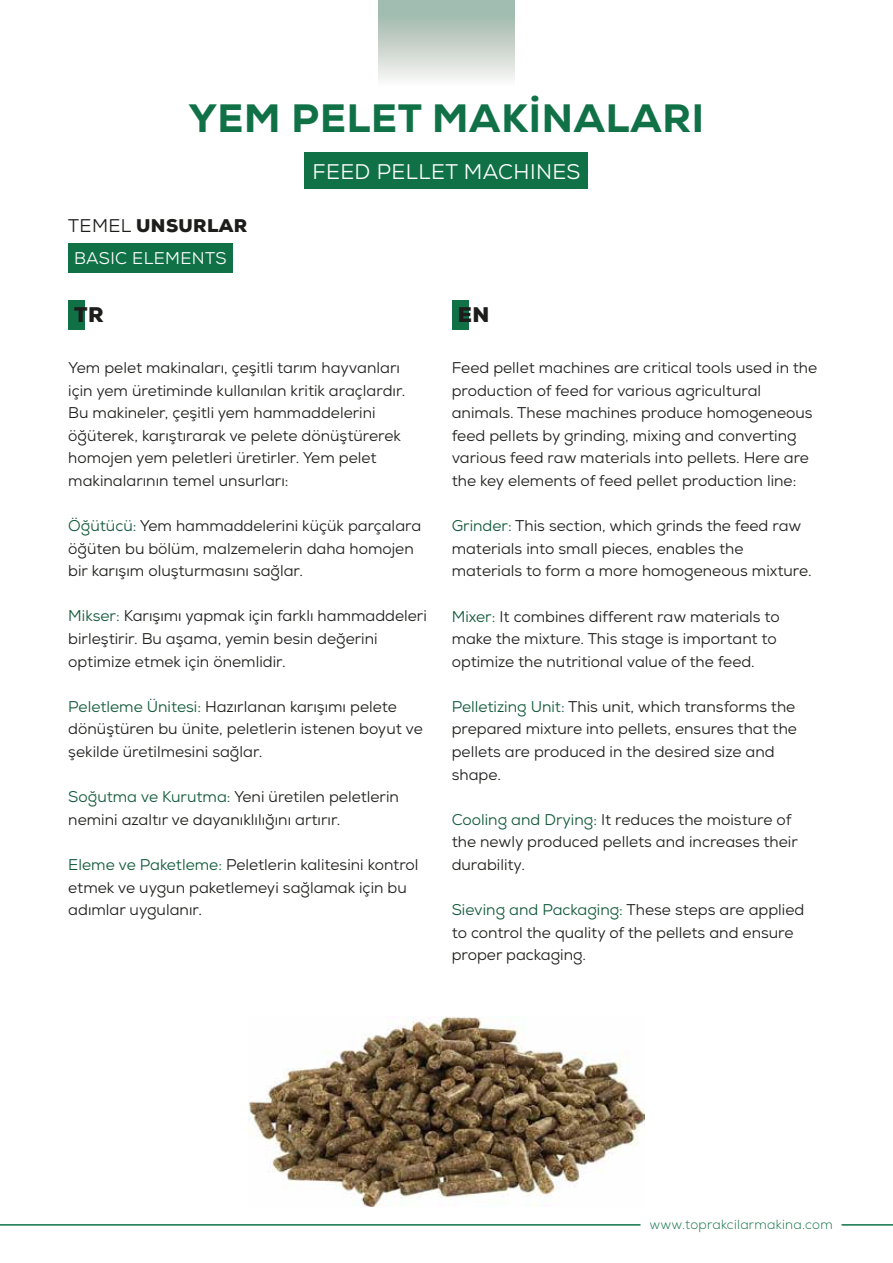
<style>
.page{position:relative;width:893px;height:1263px;background:#fff}
.page>*{position:absolute;margin:0;border:0;box-sizing:border-box;transform-origin:0 0}
.t1{font:800 39.45px "Nexa";letter-spacing:.02em;color:#107147}
.t2{font:21.15px "Nexa";letter-spacing:.02em;color:#fff}
.t3{font:900 21.15px "Nexa";color:#1d1d1b}
.t4{font:900 18.3px "Nexa";letter-spacing:.02em;color:#1d1d1b}
.t5{font:16.95px "Nexa";letter-spacing:.02em;color:#fff}
.t6{font:15.6px/22.6px "Nexa";color:#1d1d1b}
.t7{font:300 13.2px "Nexa";letter-spacing:.02em;color:#107147}
.s1{font-weight:400}
.s2{color:#0f573a}
</style>
<div class="page">
<svg style="left:378px;top:0;width:137px;height:79px;background:#c2d0c8"></svg>
<div style="left:304px;top:152px;width:284px;height:37px;background:#107147"></div>
<img style="left:249px;top:1016px;width:395px;height:190px">
<div style="left:68px;top:300px;width:17px;height:30px;background:#107147"></div>
<div style="left:452px;top:300px;width:16px;height:30px;background:#107147"></div>
<div style="left:68px;top:243px;width:165px;height:29px;background:#107147"></div>
<hr style="left:0;top:1224px;width:640px;height:1px;background:#107147">
<hr style="left:841px;top:1224px;width:52px;height:1px;background:#107147">
<h1 class="t1" style="left:189px;top:94px;width:517px">YEM PELET MAKİNALARI</h1>
<h2 class="t2" style="left:312px;top:158px;width:270px">FEED PELLET MACHINES</h2>
<p class="t4" style="left:68px;top:214px;width:181px"><span class="s1">TEMEL</span> UNSURLAR</p>
<p class="t5" style="left:74px;top:247px;width:154px">BASIC ELEMENTS</p>
<h2 class="t3" style="left:74px;top:301px;width:31px">TR</h2>
<h2 class="t3" style="left:458px;top:301px;width:33px">EN</h2>
<p class="t6" style="left:68px;top:356px;width:339px">Yem pelet makinaları, çeşitli tarım hayvanları için yem üretiminde kullanılan kritik araçlardır.<br>Bu makineler, çeşitli yem hammaddelerini öğüterek, karıştırarak ve pelete dönüştürerek homojen yem peletleri üretirler. Yem pelet makinalarının temel unsurları:</p>
<p class="t6" style="left:68px;top:514px;width:354px"><span class="s2">Öğütücü:</span> Yem hammaddelerini küçük parçalara öğüten bu bölüm, malzemelerin daha homojen bir karışım oluşturmasını sağlar.</p>
<p class="t6" style="left:68px;top:605px;width:360px"><span class="s2">Mikser:</span> Karışımı yapmak için farklı hammaddeleri birleştirir. Bu aşama, yemin besin değerini optimize etmek için önemlidir.</p>
<p class="t6" style="left:68px;top:695px;width:356px"><span class="s2">Peletleme Ünitesi:</span> Hazırlanan karışımı pelete dönüştüren bu ünite, peletlerin istenen boyut ve şekilde üretilmesini sağlar.</p>
<p class="t6" style="left:68px;top:785px;width:332px"><span class="s2">Soğutma ve Kurutma:</span> Yeni üretilen peletlerin nemini azaltır ve dayanıklılığını artırır.</p>
<p class="t6" style="left:68px;top:853px;width:352px"><span class="s2">Eleme ve Paketleme:</span> Peletlerin kalitesini kontrol etmek ve uygun paketlemeyi sağlamak için bu adımlar uygulanır.</p>
<p class="t6" style="left:452px;top:356px;width:367px">Feed pellet machines are critical tools used in the production of feed for various agricultural animals. These machines produce homogeneous feed pellets by grinding, mixing and converting various feed raw materials into pellets. Here are the key elements of feed pellet production line:</p>
<p class="t6" style="left:452px;top:514px;width:362px"><span class="s2">Grinder:</span> This section, which grinds the feed raw materials into small pieces, enables the materials to form a more homogeneous mixture.</p>
<p class="t6" style="left:452px;top:605px;width:329px"><span class="s2">Mixer:</span> It combines different raw materials to make the mixture. This stage is important to optimize the nutritional value of the feed.</p>
<p class="t6" style="left:452px;top:695px;width:347px"><span class="s2">Pelletizing Unit:</span> This unit, which transforms the prepared mixture into pellets, ensures that the pellets are produced in the desired size and shape.</p>
<p class="t6" style="left:452px;top:808px;width:348px"><span class="s2">Cooling and Drying:</span> It reduces the moisture of the newly produced pellets and increases their durability.</p>
<p class="t6" style="left:452px;top:898px;width:354px"><span class="s2">Sieving and Packaging:</span> These steps are applied to control the quality of the pellets and ensure proper packaging.</p>
<p class="t7" style="left:649px;top:1216px;width:185px">www.toprakcilarmakina.com</p>
</div>
